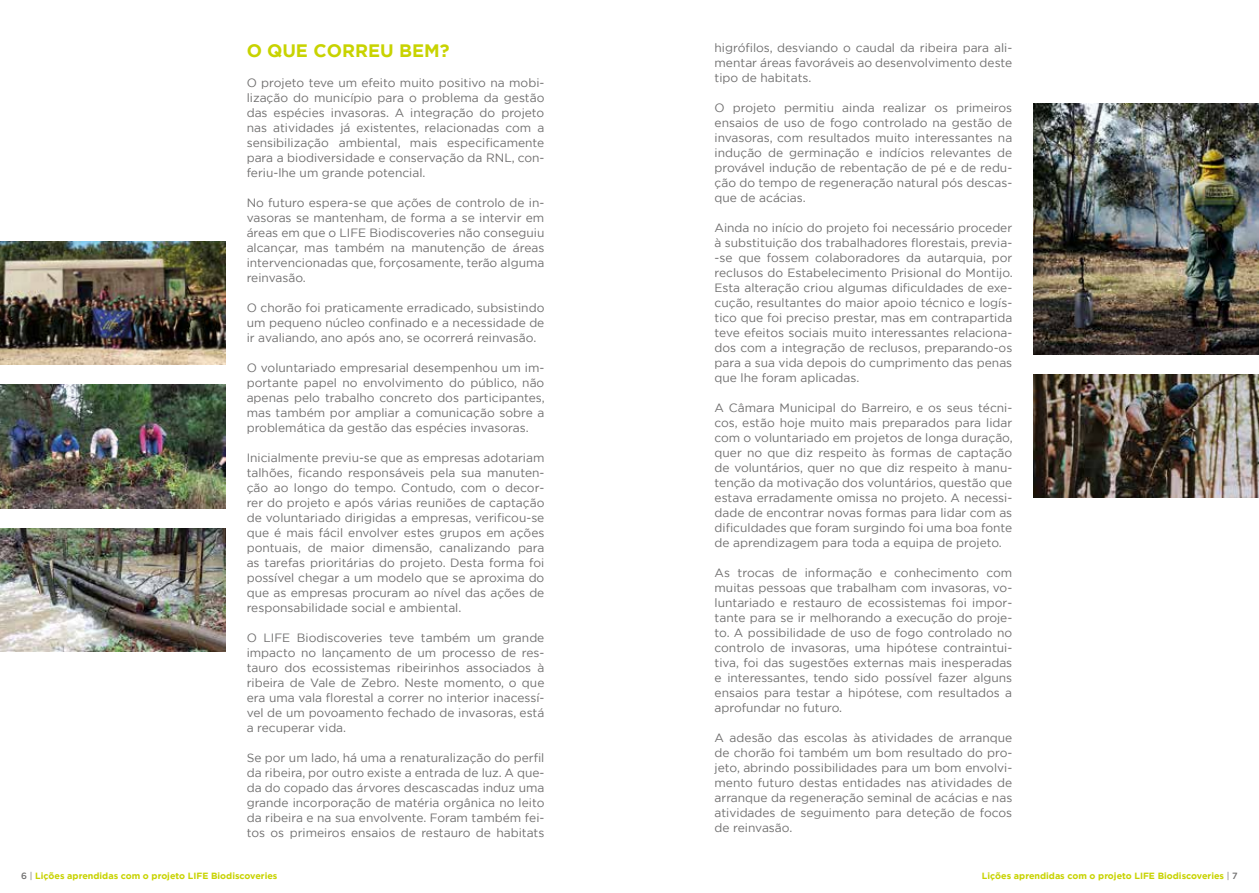
<style>
.page{position:relative;width:1259px;height:893px;background:#fff}
.page>*{position:absolute;margin:0;border:0;box-sizing:border-box;transform-origin:0 0}
.t1{font:700 18px "Gotham";color:#c8d300}
.t2{font:12px/15px "Gotham";color:#706f6f;text-align:justify}
.t3{font:700 9px "Gotham";color:#c8d300}
.s1{font-weight:500;color:#706f6f}
.s2{font-weight:400;color:#706f6f}
</style>
<div class="page">
<img style="left:0;top:242px;width:225px;height:123px">
<img style="left:0;top:385px;width:225px;height:123px">
<img style="left:0;top:528px;width:225px;height:123px">
<img style="left:1033px;top:374px;width:226px;height:123px">
<img style="left:1033px;top:103px;width:226px;height:251px">
<h1 class="t1" style="left:247px;top:39px;width:204px">O QUE CORREU BEM?</h1>
<p class="t2" style="left:247px;top:75px;width:299px">O projeto teve um efeito muito positivo na mobi&shy;lização do município para o problema da gestão das espécies invasoras. A integração do projeto nas atividades já existentes, relacionadas com a sensibilização ambiental, mais especificamente para a biodiversidade e conservação da RNL, con&shy;feriu-lhe um grande potencial.</p>
<p class="t2" style="left:247px;top:195px;width:299px">No futuro espera-se que ações de controlo de in&shy;vasoras se mantenham, de forma a se intervir em áreas em que o LIFE Biodiscoveries não conseguiu alcançar, mas também na manutenção de áreas intervencionadas que, forçosamente, terão alguma reinvasão.</p>
<p class="t2" style="left:247px;top:300px;width:299px">O chorão foi praticamente erradicado, subsistindo um pequeno núcleo confinado e a necessidade de ir avaliando, ano após ano, se ocorrerá reinvasão.</p>
<p class="t2" style="left:247px;top:360px;width:300px">O voluntariado empresarial desempenhou um im&shy;portante papel no envolvimento do público, não apenas pelo trabalho concreto dos participantes, mas também por ampliar a comunicação sobre a problemática da gestão das espécies invasoras.</p>
<p class="t2" style="left:247px;top:450px;width:299px">Inicialmente previu-se que as empresas adotariam talhões, ficando responsáveis pela sua manuten&shy;ção ao longo do tempo. Contudo, com o decor&shy;rer do projeto e após várias reuniões de captação de voluntariado dirigidas a empresas, verificou-se que é mais fácil envolver estes grupos em ações pontuais, de maior dimensão, canalizando para as tarefas prioritárias do projeto. Desta forma foi possível chegar a um modelo que se aproxima do que as empresas procuram ao nível das ações de responsabilidade social e ambiental.</p>
<p class="t2" style="left:247px;top:630px;width:299px">O LIFE Biodiscoveries teve também um grande impacto no lançamento de um processo de res&shy;tauro dos ecossistemas ribeirinhos associados à ribeira de Vale de Zebro. Neste momento, o que era uma vala florestal a correr no interior inacessí&shy;vel de um povoamento fechado de invasoras, está a recuperar vida.</p>
<p class="t2" style="left:247px;top:750px;width:299px">Se por um lado, há uma a renaturalização do perfil da ribeira, por outro existe a entrada de luz. A que&shy;da do copado das árvores descascadas induz uma grande incorporação de matéria orgânica no leito da ribeira e na sua envolvente. Foram também fei&shy;tos os primeiros ensaios de restauro de habitats</p>
<p class="t3" style="left:21px;top:870px;width:258px"><span class="s1">6</span> <span class="s2">|</span> Lições aprendidas com o projeto LIFE Biodiscoveries</p>
<p class="t2" style="left:714px;top:40px;width:299px">higrófilos, desviando o caudal da ribeira para ali&shy;mentar áreas favoráveis ao desenvolvimento deste tipo de habitats.</p>
<p class="t2" style="left:714px;top:100px;width:299px">O projeto permitiu ainda realizar os primeiros ensaios de uso de fogo controlado na gestão de invasoras, com resultados muito interessantes na indução de germinação e indícios relevantes de provável indução de rebentação de pé e de redu&shy;ção do tempo de regeneração natural pós descas&shy;que de acácias.</p>
<p class="t2" style="left:714px;top:220px;width:300px">Ainda no início do projeto foi necessário proceder à substituição dos trabalhadores florestais, previa--se que fossem colaboradores da autarquia, por reclusos do Estabelecimento Prisional do Montijo.<br>Esta alteração criou algumas dificuldades de exe&shy;cução, resultantes do maior apoio técnico e logís&shy;tico que foi preciso prestar, mas em contrapartida teve efeitos sociais muito interessantes relaciona&shy;dos com a integração de reclusos, preparando-os para a sua vida depois do cumprimento das penas que lhe foram aplicadas.</p>
<p class="t2" style="left:714px;top:400px;width:300px">A Câmara Municipal do Barreiro, e os seus técni&shy;cos, estão hoje muito mais preparados para lidar com o voluntariado em projetos de longa duração, quer no que diz respeito às formas de captação de voluntários, quer no que diz respeito à manu&shy;tenção da motivação dos voluntários, questão que estava erradamente omissa no projeto. A necessi&shy;dade de encontrar novas formas para lidar com as dificuldades que foram surgindo foi uma boa fonte de aprendizagem para toda a equipa de projeto.</p>
<p class="t2" style="left:714px;top:565px;width:299px">As trocas de informação e conhecimento com muitas pessoas que trabalham com invasoras, vo&shy;luntariado e restauro de ecossistemas foi impor&shy;tante para se ir melhorando a execução do proje&shy;to. A possibilidade de uso de fogo controlado no controlo de invasoras, uma hipótese contraintui&shy;tiva, foi das sugestões externas mais inesperadas e interessantes, tendo sido possível fazer alguns ensaios para testar a hipótese, com resultados a aprofundar no futuro.</p>
<p class="t2" style="left:714px;top:730px;width:299px">A adesão das escolas às atividades de arranque de chorão foi também um bom resultado do pro&shy;jeto, abrindo possibilidades para um bom envolvi&shy;mento futuro destas entidades nas atividades de arranque da regeneração seminal de acácias e nas atividades de seguimento para deteção de focos de reinvasão.</p>
<p class="t3" style="left:982px;top:870px;width:257px">Lições aprendidas com o projeto LIFE Biodiscoveries <span class="s2">|</span> <span class="s1">7</span></p>
</div>
